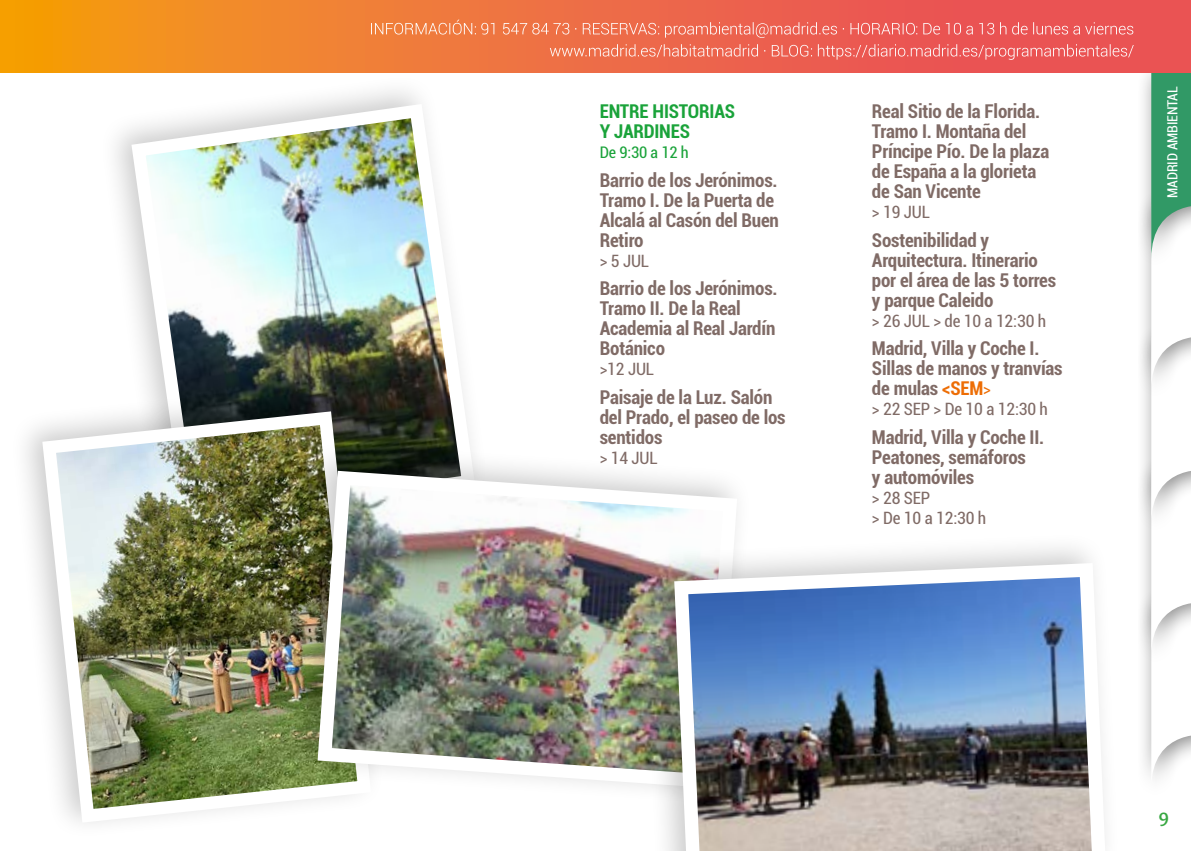
<style>
.page{position:relative;width:1191px;height:851px;background:#fff}
.page>*{position:absolute;margin:0;border:0;box-sizing:border-box;transform-origin:0 0}
.t1{font:700 20px "Overlock";color:#38a742}
.t2{font:700 condensed 19px/20px "Roboto";letter-spacing:-.01em;color:#806b66}
.t3{font:700 condensed 19px/20px "Roboto";letter-spacing:-.01em;color:#1aa33a}
.t4{font:condensed 17px/20px "Roboto";letter-spacing:-.01em;color:#806b66}
.t5{font:condensed 16px "Roboto";color:#1aa33a}
.t6{font:condensed 14px "Roboto";letter-spacing:-.01em;color:#fff}
.s1{color:#ed6d05}
.s2{font-weight:400;font-size:17px;color:#ed6d05}
</style>
<div class="page">
<div style="left:1136px;top:588px;width:55px;height:215px;background:#000;opacity:.46"></div>
<div style="left:1136px;top:455px;width:55px;height:215px;background:#000;opacity:.46"></div>
<div style="left:1136px;top:323px;width:55px;height:215px;background:#000;opacity:.46"></div>
<div style="left:1136px;top:190px;width:55px;height:215px;background:#000;opacity:.46"></div>
<div style="left:1136px;top:59px;width:55px;height:215px;background:#000;opacity:.46"></div>
<svg style="left:1151px;top:73px;width:40px;height:715px"></svg>
<svg style="left:0;top:0;width:1191px;height:73px;background:#ee7538"></svg>
<svg style="left:550px;top:44px;width:583px;height:16px;background:#ed7468"></svg>
<svg style="left:371px;top:20px;width:762px;height:18px;background:#ee7662"></svg>
<img style="left:124px;top:97px;width:346px;height:342px">
<div style="left:10px;top:381px;width:376px;height:458px;background:#000;opacity:.21"></div>
<img style="left:35px;top:404px;width:343px;height:425px">
<div style="left:284px;top:439px;width:468px;height:366px;background:#000;opacity:.21"></div>
<img style="left:310px;top:463px;width:434px;height:332px">
<div style="left:640px;top:531px;width:481px;height:319px;background:#000;opacity:.21"></div>
<img style="left:667px;top:556px;width:446px;height:294px">
<p class="t3" style="left:600px;top:101px;width:137px">ENTRE HISTORIAS<br>Y JARDINES</p>
<p class="t5" style="left:600px;top:141px;width:91px">De 9:30 a 12 h</p>
<p class="t2" style="left:600px;top:169px;width:181px">Barrio de los Jerónimos.<br>Tramo I. De la Puerta de<br>Alcalá al Casón del Buen<br>Retiro</p>
<p class="t4" style="left:600px;top:250px;width:51px">&gt; 5 JUL</p>
<p class="t2" style="left:600px;top:278px;width:179px">Barrio de los Jerónimos.<br>Tramo II. De la Real<br>Academia al Real Jardín<br>Botánico</p>
<p class="t4" style="left:600px;top:359px;width:56px">&gt;12 JUL</p>
<p class="t2" style="left:600px;top:386px;width:187px">Paisaje de la Luz. Salón del Prado, el paseo de los sentidos</p>
<p class="t4" style="left:600px;top:447px;width:59px">&gt; 14 JUL</p>
<p class="t2" style="left:872px;top:101px;width:179px">Real Sitio de la Florida.<br>Tramo I. Montaña del<br>Príncipe Pío. De la plaza de España a la glorieta de San Vicente</p>
<p class="t4" style="left:872px;top:202px;width:59px">&gt; 19 JUL</p>
<p class="t2" style="left:872px;top:229px;width:186px">Sostenibilidad y<br>Arquitectura. Itinerario por el área de las 5 torres y parque Caleido</p>
<p class="t4" style="left:872px;top:310px;width:176px">&gt; 26 JUL &gt; de 10 a 12:30 h</p>
<p class="t2" style="left:872px;top:338px;width:192px">Madrid, Villa y Coche I.<br>Sillas de manos y tranvías de mulas <span class="s1">&lt;SEM</span><span class="s2">&gt;</span></p>
<p class="t4" style="left:872px;top:399px;width:177px">&gt; 22 SEP &gt; De 10 a 12:30 h</p>
<p class="t2" style="left:872px;top:426px;width:174px">Madrid, Villa y Coche II.<br>Peatones, semáforos<br>y automóviles</p>
<p class="t4" style="left:872px;top:487px;width:116px">&gt; 28 SEP<br>&gt; De 10 a 12:30 h</p>
<p class="t6" style="left:1162px;top:198px;width:113px;rotate:-90deg">MADRID AMBIENTAL</p>
<p class="t1" style="left:1158px;top:807px;width:12px">9</p>
</div>
